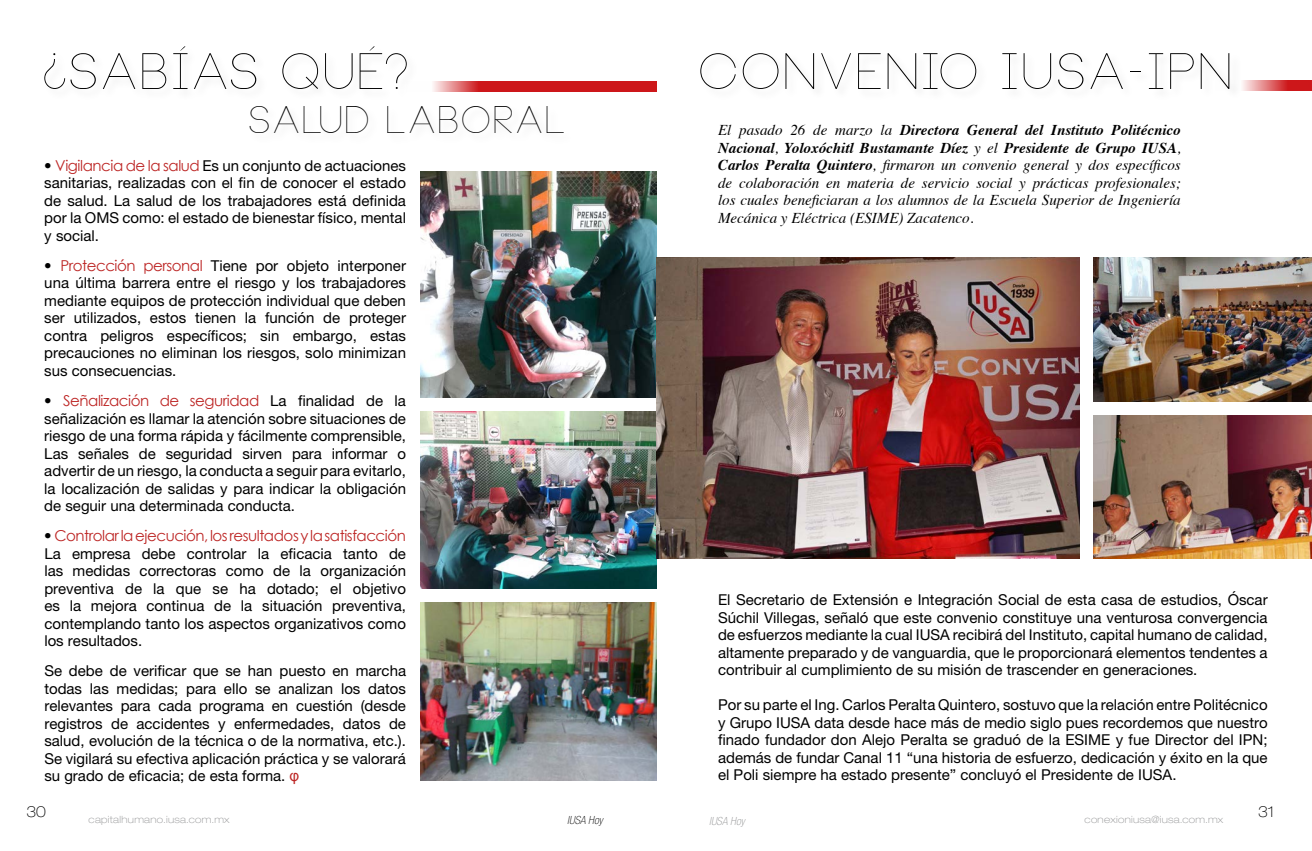
<style>
.page{position:relative;width:1312px;height:851px;background:#fff}
.page>*{position:absolute;margin:0;border:0;box-sizing:border-box;transform-origin:0 0}
.t1{font:100 50px "Neou";letter-spacing:.04em;color:#000}
.t2{font:100 37.5px "Neou";letter-spacing:.04em;color:#000}
.t3{font:15px/17.5px "Helvetica Neue LT Pro";color:#000;text-align:justify}
.t4{font:italic 15px/17.5px "Times";color:#000;text-align:justify}
.t5{font:15px "Century Gothic";letter-spacing:-.03em;color:#bd2625}
.t6{font:100 expanded 15px "Helvetica Neue LT Pro";color:#000}
.t7{font:italic 100 condensed 11.25px "Helvetica Neue LT Pro";color:#000}
.t8{font:italic 100 condensed 11.25px "Helvetica Neue LT Pro";color:#919293}
.t9{font:100 expanded 10px "Helvetica Neue LT Pro";letter-spacing:.03em;color:#919293}
.s1{font-family:"Century Gothic";color:#bd2625}
.s2{font-family:"Helvetica Neue LT Pro";color:#000}
.s3{font-family:"Arial";color:#bd2625}
.s4{font-weight:700}
</style>
<div class="page">
<svg style="left:433px;top:82px;width:223px;height:10px;fill:#cd171a"></svg>
<img style="left:420px;top:171px;width:236px;height:226px">
<img style="left:420px;top:602px;width:236px;height:178px">
<img style="left:420px;top:411px;width:236px;height:177px">
<img style="left:656px;top:257px;width:423px;height:301px">
<img style="left:1093px;top:415px;width:218px;height:143px">
<img style="left:1093px;top:257px;width:218px;height:144px">
<svg style="left:1242px;top:80px;width:69px;height:11px"></svg>
<h1 class="t1" style="left:44px;top:46px;width:368px">¿SABÍAS QUÉ?</h1>
<h2 class="t2" style="left:250px;top:101px;width:319px">SALUD LABORAL</h2>
<p class="t3" style="left:44px;top:156px;width:363px">• <span class="s1">Vigilancia de la salud</span> Es un conjunto de actuaciones sanitarias, realizadas con el fin de conocer el estado de salud. La salud de los trabajadores está definida por la OMS como: el estado de bienestar físico, mental y social.</p>
<p class="t3" style="left:44px;top:256px;width:363px">• <span class="s1">Protección personal</span> Tiene por objeto interponer una última barrera entre el riesgo y los trabajadores mediante equipos de protección individual que deben ser utilizados, estos tienen la función de proteger contra peligros específicos; sin embargo, estas precauciones no eliminan los riesgos, solo minimizan sus consecuencias.</p>
<p class="t5" style="left:44px;top:391px;width:363px"><span class="s2">•</span> Señalización de seguridad <span class="s2">La finalidad de la</span></p>
<p class="t3" style="left:44px;top:409px;width:363px">señalización es llamar la atención sobre situaciones de riesgo de una forma rápida y fácilmente comprensible, Las señales de seguridad sirven para informar o advertir de un riesgo, la conducta a seguir para evitarlo, la localización de salidas y para indicar la obligación de seguir una determinada conducta.</p>
<p class="t5" style="left:44px;top:526px;width:363px"><span class="s2">•</span> Controlar la ejecución, los resultados y la satisfacción</p>
<p class="t3" style="left:44px;top:544px;width:363px">La empresa debe controlar la eficacia tanto de las medidas correctoras como de la organización preventiva de la que se ha dotado; el objetivo es la mejora continua de la situación preventiva, contemplando tanto los aspectos organizativos como los resultados.</p>
<p class="t3" style="left:44px;top:662px;width:363px">Se debe de verificar que se han puesto en marcha todas las medidas; para ello se analizan los datos relevantes para cada programa en cuestión (desde registros de accidentes y enfermedades, datos de salud, evolución de la técnica o de la normativa, etc.).<br>Se vigilará su efectiva aplicación práctica y se valorará su grado de eficacia; de esta forma. <span class="s3">φ</span></p>
<h1 class="t1" style="left:700px;top:46px;width:535px">CONVENIO IUSA-IPN</h1>
<p class="t4" style="left:718px;top:121px;width:464px">El pasado 26 de marzo la <span class="s4">Directora General del Instituto Politécnico Nacional</span>, <span class="s4">Yoloxóchitl Bustamante Díez</span> y el <span class="s4">Presidente de Grupo IUSA</span>, <span class="s4">Carlos Peralta Quintero</span>, firmaron un convenio general y dos específicos de colaboración en materia de servicio social y prácticas profesionales; los cuales beneficiaran a los alumnos de la Escuela Superior de Ingeniería Mecánica y Eléctrica (ESIME) Zacatenco.</p>
<p class="t3" style="left:718px;top:591px;width:551px">El Secretario de Extensión e Integración Social de esta casa de estudios, Óscar Súchil Villegas, señaló que este convenio constituye una venturosa convergencia de esfuerzos mediante la cual IUSA recibirá del Instituto, capital humano de calidad, altamente preparado y de vanguardia, que le proporcionará elementos tendentes a contribuir al cumplimiento de su misión de trascender en generaciones.</p>
<p class="t3" style="left:718px;top:696px;width:551px">Por su parte el Ing. Carlos Peralta Quintero, sostuvo que la relación entre Politécnico y Grupo IUSA data desde hace más de medio siglo pues recordemos que nuestro finado fundador don Alejo Peralta se graduó de la ESIME y fue Director del IPN; además de fundar Canal 11 “una historia de esfuerzo, dedicación y éxito en la que el Poli siempre ha estado presente” concluyó el Presidente de IUSA.</p>
<p class="t6" style="left:27px;top:803px;width:21px">30</p>
<p class="t6" style="left:1257px;top:803px;width:17px">31</p>
<p class="t9" style="left:89px;top:813px;width:142px">capitalhumano.iusa.com.mx</p>
<p class="t9" style="left:1084px;top:813px;width:140px">conexioniusa@iusa.com.mx</p>
<p class="t7" style="left:567px;top:814px;width:37px">IUSA Hoy</p>
<p class="t8" style="left:709px;top:814px;width:37px">IUSA Hoy</p>
</div>
